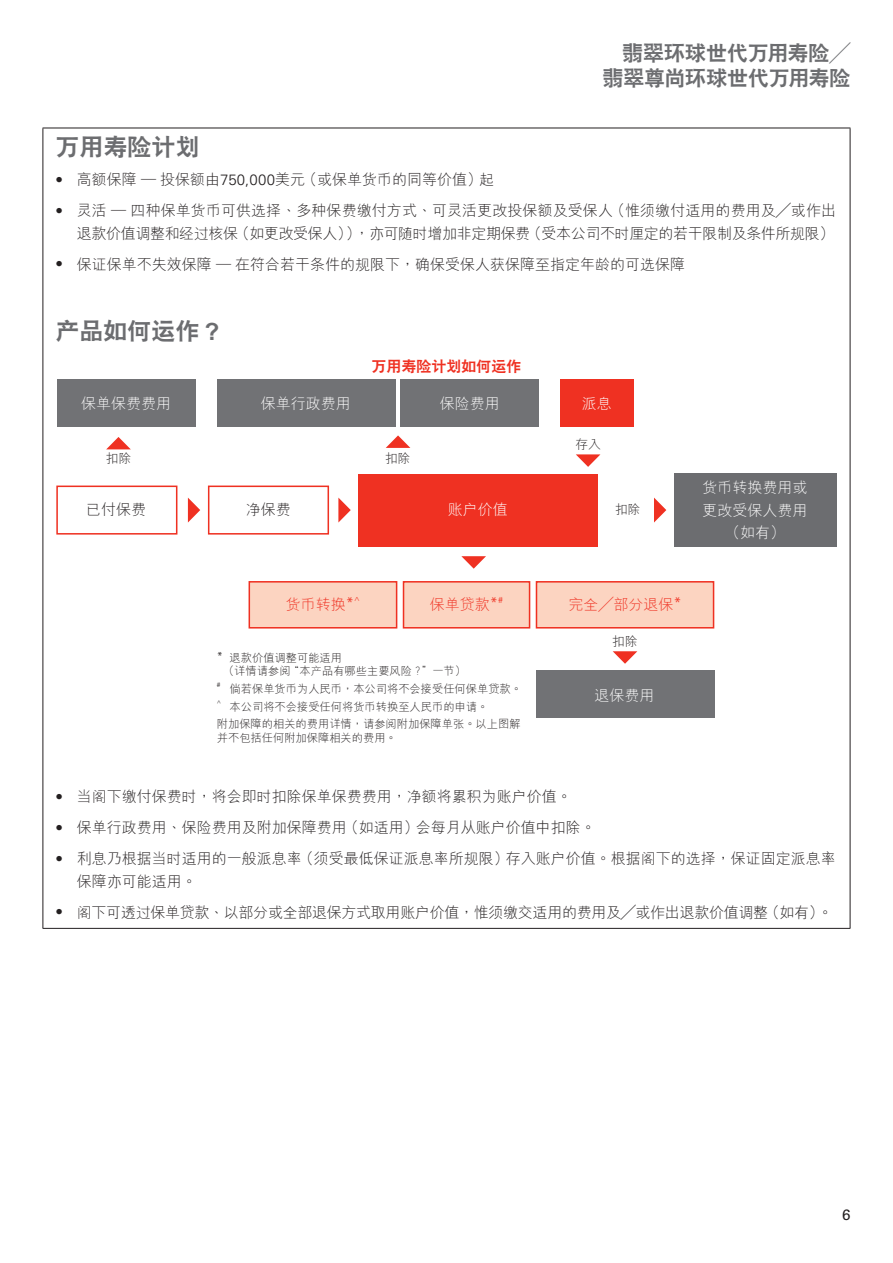
<style>
.page{position:relative;width:893px;height:1263px;background:#fff}
.page>*{position:absolute;margin:0;border:0;box-sizing:border-box;transform-origin:0 0}
.t1{font:800 24px "C Hei 2 HKS";color:#6c6d70}
.t2{font:800 21px/25.2px "C Hei 2 HKS";letter-spacing:-.01em;color:#6c6d70;text-align:right}
.t3{font:300 15px/22.5px "M Hei HKS";color:#231f20}
.t4{font:300 15px/22.5px "M Hei HKS";letter-spacing:-.025em;color:#231f20;text-align:right}
.t5{font:300 15px "M Hei HKS";letter-spacing:-.02em;color:#231f20}
.t6{font:300 15px/22.5px "M Hei HKS";color:#fff;text-align:center}
.t7{font:300 15px "M Hei HKS";color:#ef3122}
.t8{font:800 15px "C Hei 2 HKS";color:#ef3122}
.t9{font:15px "Univers";color:#231f20}
.t10{font:300 12.75px "M Hei HKS";color:#231f20}
.t11{font:300 11.25px/13.5px "M Hei HKS";color:#231f20}
.t12{font:300 8.7px "Univers";color:#ef3122}
.t13{font:300 6.6px "Univers";color:#231f20}
.s1{font-family:"Univers"}
</style>
<div class="page">
<hr style="left:43px;top:128px;width:807px;height:1px;background:#231f20">
<hr style="left:43px;top:128px;width:1px;height:800px;background:#231f20">
<hr style="left:850px;top:128px;width:1px;height:800px;background:#231f20">
<hr style="left:43px;top:928px;width:807px;height:1px;background:#231f20">
<div style="left:57px;top:379px;width:138px;height:48px;background:#717275"></div>
<div style="left:358px;top:474px;width:239px;height:73px;background:#ef3122"></div>
<div style="left:560px;top:379px;width:73px;height:48px;background:#ef3122"></div>
<div style="left:401px;top:379px;width:138px;height:48px;background:#717275"></div>
<div style="left:536px;top:671px;width:178px;height:47px;background:#717275"></div>
<div style="left:56px;top:485px;width:121px;height:50px;border:2px solid #ef3122"></div>
<div style="left:208px;top:485px;width:121px;height:50px;border:2px solid #ef3122"></div>
<div style="left:217px;top:379px;width:178px;height:48px;background:#717275"></div>
<div style="left:674px;top:474px;width:162px;height:73px;background:#6c6d70"></div>
<svg style="left:188px;top:498px;width:12px;height:24px"></svg>
<svg style="left:338px;top:498px;width:13px;height:24px"></svg>
<svg style="left:461px;top:556px;width:25px;height:13px"></svg>
<svg style="left:106px;top:437px;width:25px;height:12px"></svg>
<svg style="left:386px;top:435px;width:24px;height:13px"></svg>
<svg style="left:576px;top:454px;width:24px;height:13px"></svg>
<svg style="left:613px;top:651px;width:24px;height:13px"></svg>
<svg style="left:654px;top:498px;width:12px;height:24px"></svg>
<div style="left:536px;top:581px;width:178px;height:47px;background:#fcd4c1;border:2px solid #ef3122"></div>
<div style="left:249px;top:581px;width:148px;height:47px;background:#fcd4c1;border:2px solid #ef3122"></div>
<div style="left:403px;top:581px;width:127px;height:47px;background:#fcd4c1;border:2px solid #ef3122"></div>
<h2 class="t2" style="left:602px;top:41px;width:249px">翡翠環球世代萬用壽險╱翡翠尊尚環球世代萬用壽險</h2>
<h1 class="t1" style="left:56px;top:131px;width:146px">萬用壽險計劃</h1>
<p class="t3" style="left:56px;top:168px;width:440px"><span class="s1">•</span> 高額保障 ─ 投保額由<span class="s1">750,000</span>美元（或保單貨幣的同等價值）起</p>
<p class="t4" style="left:56px;top:199px;width:782px"><span class="s1">•</span> 靈活 ─ 四種保單貨幣可供選擇、多種保費繳付方式、可靈活更改投保額及受保人（惟須繳付適用的費用及╱或作出退款價值調整和經過核保（如更改受保人）），亦可隨時增加非定期保費（受本公司不時釐定的若干限制及條件所規限）</p>
<p class="t3" style="left:56px;top:252px;width:631px"><span class="s1">•</span> 保證保單不失效保障 ─ 在符合若干條件的規限下，確保受保人獲保障至指定年齡的可選保障</p>
<h1 class="t1" style="left:56px;top:315px;width:170px">產品如何運作？</h1>
<p class="t8" style="left:371px;top:356px;width:152px">萬用壽險計劃如何運作</p>
<p class="t6" style="left:81px;top:391px;width:91px">保單保費費用</p>
<p class="t6" style="left:261px;top:392px;width:91px">保單行政費用</p>
<p class="t6" style="left:440px;top:392px;width:61px">保險費用</p>
<p class="t10" style="left:106px;top:449px;width:27px">扣除</p>
<p class="t10" style="left:385px;top:449px;width:27px">扣除</p>
<p class="t3" style="left:86px;top:498px;width:61px">已付保費</p>
<p class="t6" style="left:448px;top:498px;width:61px">賬戶價值</p>
<p class="t3" style="left:246px;top:498px;width:46px">淨保費</p>
<p class="t6" style="left:582px;top:392px;width:31px">派息</p>
<p class="t10" style="left:575px;top:436px;width:27px">存入</p>
<p class="t10" style="left:615px;top:501px;width:27px">扣除</p>
<p class="t7" style="left:286px;top:594px;width:70px">貨幣轉換<span class="s1">*</span></p>
<p class="t7" style="left:568px;top:594px;width:115px">完全╱部分退保<span class="s1">*</span></p>
<p class="t12" style="left:354px;top:595px;width:7px">^</p>
<p class="t7" style="left:430px;top:594px;width:75px">保單貸款<span class="s1">*</span><sup>#</sup></p>
<p class="t11" style="left:223px;top:650px;width:244px;text-indent:-6px"><sup>*</sup> 退款價值調整可能適用<br>（詳情請參閱“本產品有哪些主要風險？”一節）</p>
<p class="t13" style="left:217px;top:681px;width:5px">#</p>
<p class="t11" style="left:230px;top:681px;width:294px">倘若保單貨幣為人民幣，本公司將不會接受任何保單貸款。</p>
<p class="t13" style="left:217px;top:698px;width:6px">^</p>
<p class="t11" style="left:217px;top:697px;width:305px;line-height:17.7px;text-indent:13px">本公司將不會接受任何將貨幣轉換至人民幣的申請。<br>附加保障的相關的費用詳情，請參閱附加保障單張。以上圖解</p>
<p class="t11" style="left:217px;top:730px;width:181px">並不包括任何附加保障相關的費用。</p>
<p class="t10" style="left:612px;top:633px;width:27px">扣除</p>
<p class="t6" style="left:595px;top:683px;width:61px">退保費用</p>
<p class="t6" style="left:702px;top:476px;width:106px">貨幣轉換費用或更改受保人費用（如有）</p>
<p class="t3" style="left:56px;top:785px;width:518px"><span class="s1">•</span> 當閣下繳付保費時，將會即時扣除保單保費費用，淨額將累積為賬戶價值。</p>
<p class="t3" style="left:56px;top:816px;width:542px"><span class="s1">•</span> 保單行政費用、保險費用及附加保障費用（如適用）會每月從賬戶價值中扣除。</p>
<p class="t3" style="left:77px;top:847px;width:760px;text-indent:-21px"><span class="s1">•</span> 利息乃根據當時適用的一般派息率（須受最低保證派息率所規限）存入賬戶價值。根據閣下的選擇，保證固定派息率保障亦可能適用。</p>
<p class="t5" style="left:56px;top:901px;width:778px"><span class="s1">•</span> 閣下可透過保單貸款、以部分或全部退保方式取用賬戶價值，惟須繳交適用的費用及╱或作出退款價值調整（如有）。</p>
<p class="t9" style="left:842px;top:1206px;width:10px">6</p>
</div>
